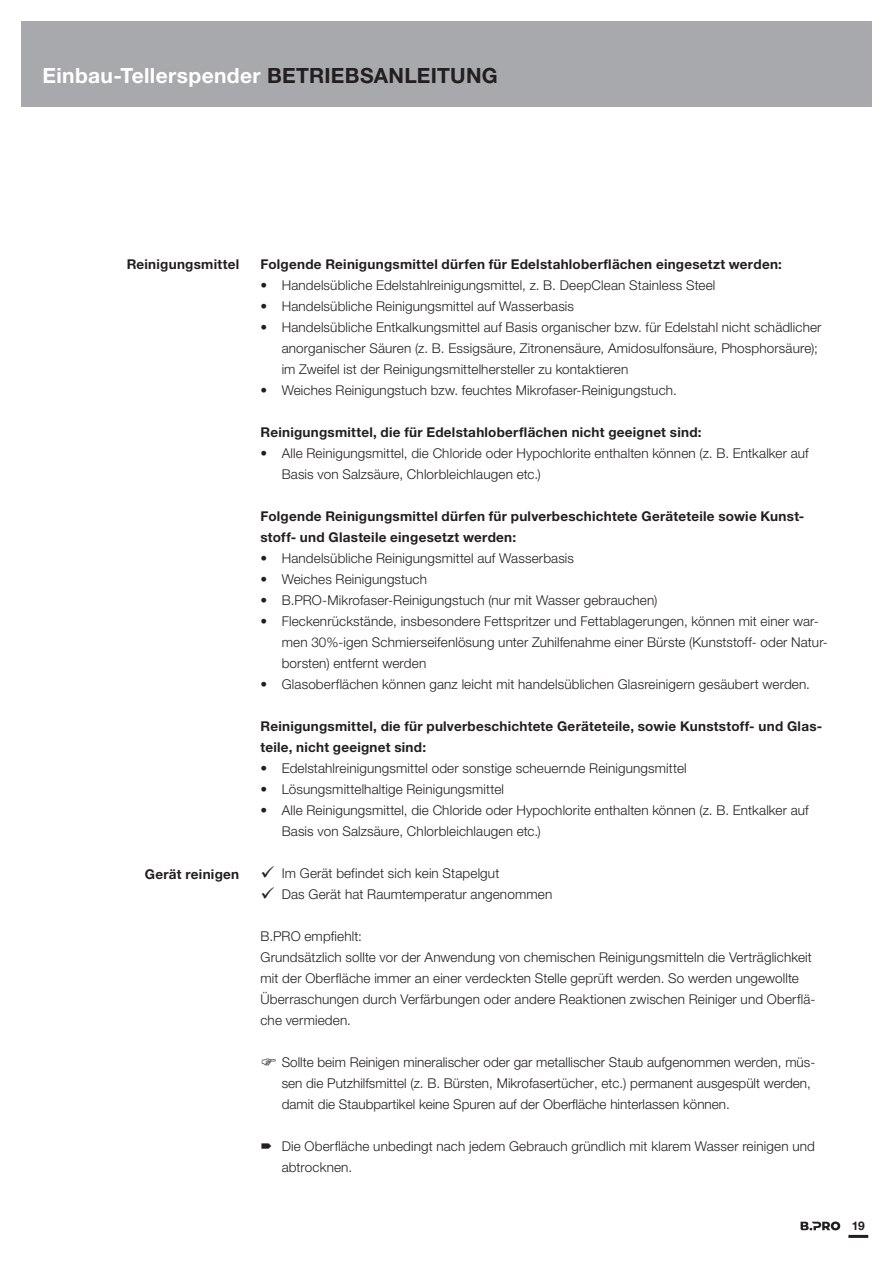
<style>
.page{position:relative;width:893px;height:1263px;background:#fff}
.page>*{position:absolute;margin:0;border:0;box-sizing:border-box;transform-origin:0 0}
.t1{font:700 21px "Helvetica Neue LTW1 G";letter-spacing:.015em;color:#fff}
._00_Grundtext{font:300 13.5px/21px "Helvetica Neue LTW1 G";letter-spacing:.01em;color:#231f20}
._00_Grundtext_fett{font:700 13.5px/21px "Helvetica Neue LTW1 G";letter-spacing:.02em;color:#231f20}
._00_Ueberschrift_2{font:700 13.5px "Helvetica Neue LTW1 G";letter-spacing:.02em;color:#231f20}
.t2{font:700 12px "Helvetica Neue LTW1 G";color:#231f20}
.s1{color:#231f20}
</style>
<div class="page">
<hr style="left:848px;top:1235px;width:20px;height:3px;background:#231f20">
<svg style="left:801px;top:1221px;width:39px;height:9px"></svg>
<div style="left:21px;top:21px;width:851px;height:85px;background:#a8a9ad"></div>
<h1 class="t1" style="left:43px;top:63px;width:457px">Einbau-Tellerspender <span class="s1">BETRIEBSANLEITUNG</span></h1>
<p class="_00_Ueberschrift_2" style="left:127px;top:256px;width:114px">Reinigungsmittel</p>
<p class="_00_Ueberschrift_2" style="left:145px;top:866px;width:96px">Gerät reinigen</p>
<p class="_00_Grundtext_fett" style="left:260px;top:254px;width:523px">Folgende Reinigungsmittel dürfen für Edelstahloberflächen eingesetzt werden:</p>
<p class="_00_Grundtext" style="left:260px;top:275px;width:456px">• Handelsübliche Edelstahlreinigungsmittel, z. B. DeepClean Stainless Steel</p>
<p class="_00_Grundtext" style="left:260px;top:296px;width:315px">• Handelsübliche Reinigungsmittel auf Wasserbasis</p>
<p class="_00_Grundtext" style="left:282px;top:317px;width:541px;text-indent:-21px">• Handelsübliche Entkalkungsmittel auf Basis organischer bzw. für Edelstahl nicht schädlicher anorganischer Säuren (z. B. Essigsäure, Zitronensäure, Amidosulfonsäure, Phosphorsäure); im Zweifel ist der Reinigungsmittelhersteller zu kontaktieren</p>
<p class="_00_Grundtext" style="left:260px;top:380px;width:418px">• Weiches Reinigungstuch bzw. feuchtes Mikrofaser-Reinigungstuch.</p>
<p class="_00_Grundtext_fett" style="left:260px;top:422px;width:443px">Reinigungsmittel, die für Edelstahloberflächen nicht geeignet sind:</p>
<p class="_00_Grundtext" style="left:282px;top:443px;width:529px;text-indent:-21px">• Alle Reinigungsmittel, die Chloride oder Hypochlorite enthalten können (z. B. Entkalker auf<br>Basis von Salzsäure, Chlorbleichlaugen etc.)</p>
<p class="_00_Grundtext_fett" style="left:260px;top:506px;width:545px">Folgende Reinigungsmittel dürfen für pulverbeschichtete Geräteteile sowie Kunst&shy;stoff- und Glasteile eingesetzt werden:</p>
<p class="_00_Grundtext" style="left:260px;top:548px;width:315px">• Handelsübliche Reinigungsmittel auf Wasserbasis</p>
<p class="_00_Grundtext" style="left:260px;top:569px;width:168px">• Weiches Reinigungstuch</p>
<p class="_00_Grundtext" style="left:260px;top:590px;width:398px">• B.PRO-Mikrofaser-Reinigungstuch (nur mit Wasser gebrauchen)</p>
<p class="_00_Grundtext" style="left:282px;top:611px;width:548px;text-indent:-21px">• Fleckenrückstände, insbesondere Fettspritzer und Fettablagerungen, können mit einer war&shy;men 30%-igen Schmierseifenlösung unter Zuhilfenahme einer Bürste (Kunststoff- oder Natur&shy;borsten) entfernt werden</p>
<p class="_00_Grundtext" style="left:260px;top:674px;width:551px">• Glasoberflächen können ganz leicht mit handelsüblichen Glasreinigern gesäubert werden.</p>
<p class="_00_Grundtext_fett" style="left:260px;top:716px;width:563px">Reinigungsmittel, die für pulverbeschichtete Geräteteile, sowie Kunststoff- und Glas&shy;teile, nicht geeignet sind:</p>
<p class="_00_Grundtext" style="left:260px;top:758px;width:428px">• Edelstahlreinigungsmittel oder sonstige scheuernde Reinigungsmittel</p>
<p class="_00_Grundtext" style="left:260px;top:779px;width:245px">• Lösungsmittelhaltige Reinigungsmittel</p>
<p class="_00_Grundtext" style="left:282px;top:800px;width:529px;text-indent:-21px">• Alle Reinigungsmittel, die Chloride oder Hypochlorite enthalten können (z. B. Entkalker auf<br>Basis von Salzsäure, Chlorbleichlaugen etc.)</p>
<p class="_00_Grundtext" style="left:282px;top:863px;width:219px">Im Gerät befindet sich kein Stapelgut</p>
<p class="_00_Grundtext" style="left:282px;top:884px;width:272px">Das Gerät hat Raumtemperatur angenommen</p>
<p class="_00_Grundtext" style="left:260px;top:926px;width:103px">B.PRO empfiehlt:</p>
<p class="_00_Grundtext" style="left:260px;top:947px;width:556px">Grundsätzlich sollte vor der Anwendung von chemischen Reinigungsmitteln die Verträglichkeit mit der Oberfläche immer an einer verdeckten Stelle geprüft werden. So werden ungewollte Überraschungen durch Verfärbungen oder andere Reaktionen zwischen Reiniger und Oberflä&shy;che vermieden.</p>
<p class="_00_Grundtext" style="left:282px;top:1052px;width:535px">Sollte beim Reinigen mineralischer oder gar metallischer Staub aufgenommen werden, müs&shy;sen die Putzhilfsmittel (z. B. Bürsten, Mikrofasertücher, etc.) permanent ausgespült werden, damit die Staubpartikel keine Spuren auf der Oberfläche hinterlassen können.</p>
<p class="_00_Grundtext" style="left:282px;top:1136px;width:535px">Die Oberfläche unbedingt nach jedem Gebrauch gründlich mit klarem Wasser reinigen und abtrocknen.</p>
<p class="t2" style="left:852px;top:1218px;width:15px">19</p>
</div>
